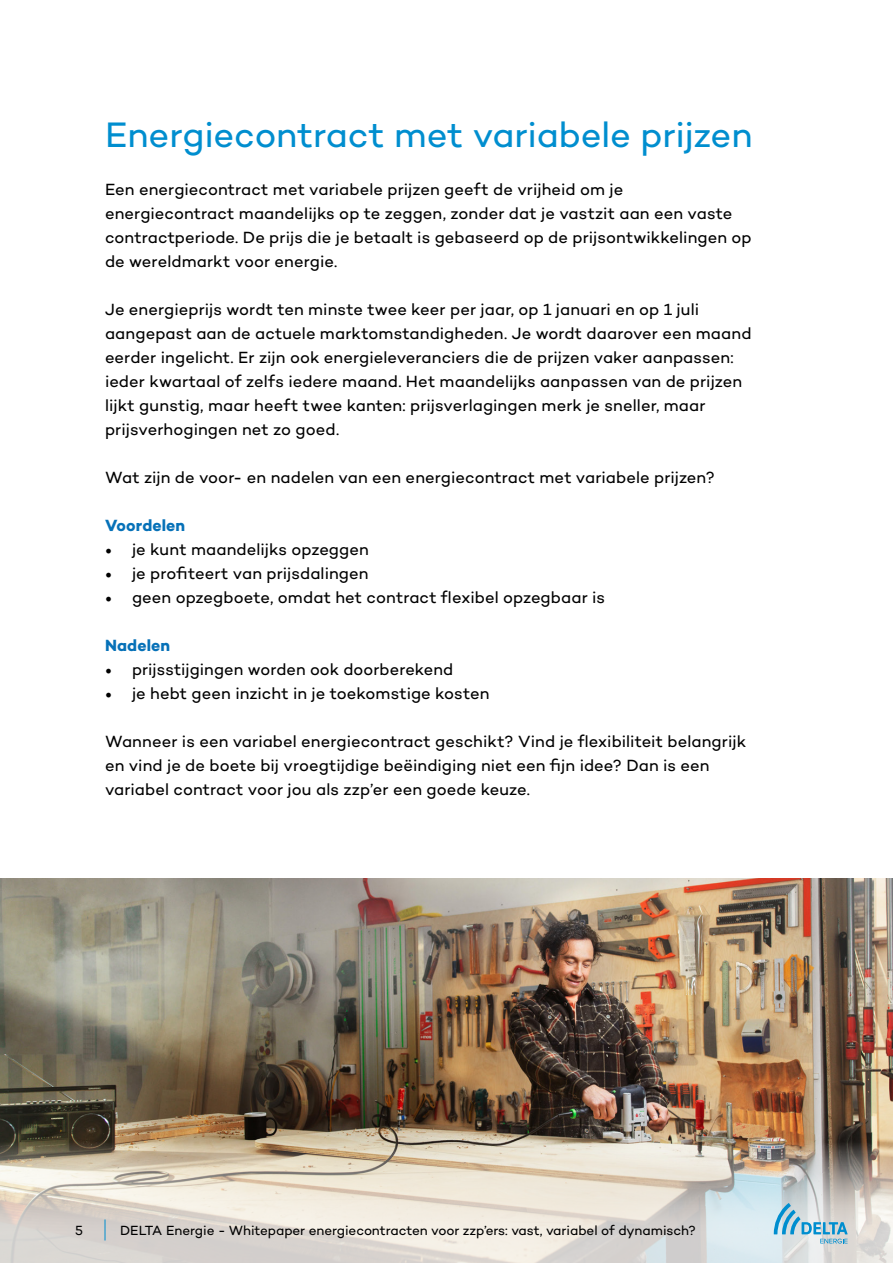
<style>
.page{position:relative;width:893px;height:1263px;background:#fff}
.page>*{position:absolute;margin:0;border:0;box-sizing:border-box;transform-origin:0 0}
.Heading_1_40pt_Lineh{font:36px "Campton";letter-spacing:-.005em;color:#008ecf}
.t1{font:16.5px/24px "Campton";letter-spacing:.005em;color:#000}
.t2{font:700 16.5px "Campton";letter-spacing:.005em;color:#0671b8}
.t3{font:13.5px "Campton";letter-spacing:-.005em;color:#000}
.s1{font-family:"Minion Pro";font-size:18px}
</style>
<div class="page">
<img style="left:0;top:878px;width:893px;height:263px">
<svg style="left:0;top:1141px;width:893px;height:122px;background:#d9d2c7"></svg>
<svg style="left:774px;top:1203px;width:73px;height:40px;background:#aacbd9"></svg>
<svg style="left:105px;top:1219px;width:1px;height:21px"></svg>
<p class="Heading_1_40pt_Lineh" style="left:105px;top:112px;width:649px">Energiecontract met variabele prijzen</p>
<p class="t1" style="left:105px;top:177px;width:648px">Een energiecontract met variabele prijzen geeft de vrijheid om je energiecontract maandelijks op te zeggen, zonder dat je vastzit aan een vaste contractperiode. De prijs die je betaalt is gebaseerd op de prijsontwikkelingen op de wereldmarkt voor energie.</p>
<p class="t1" style="left:105px;top:297px;width:648px">Je energieprijs wordt ten minste twee keer per jaar, op 1 januari en op 1 juli aangepast aan de actuele marktomstandigheden. Je wordt daarover een maand eerder ingelicht. Er zijn ook energieleveranciers die de prijzen vaker aanpassen: ieder kwartaal of zelfs iedere maand. Het maandelijks aanpassen van de prijzen lijkt gunstig, maar heeft twee kanten: prijsverlagingen merk je sneller, maar prijsverhogingen net zo goed.</p>
<p class="t1" style="left:105px;top:465px;width:611px">Wat zijn de voor- en nadelen van een energiecontract met variabele prijzen?</p>
<p class="t2" style="left:105px;top:515px;width:82px">Voordelen</p>
<p class="t1" style="left:105px;top:537px;width:265px"><span class="s1">•</span> je kunt maandelijks opzeggen</p>
<p class="t1" style="left:105px;top:561px;width:265px"><span class="s1">•</span> je profiteert van prijsdalingen</p>
<p class="t1" style="left:105px;top:585px;width:502px"><span class="s1">•</span> geen opzegboete, omdat het contract flexibel opzegbaar is</p>
<p class="t2" style="left:105px;top:635px;width:67px">Nadelen</p>
<p class="t1" style="left:105px;top:657px;width:350px"><span class="s1">•</span> prijsstijgingen worden ook doorberekend</p>
<p class="t1" style="left:105px;top:681px;width:386px"><span class="s1">•</span> je hebt geen inzicht in je toekomstige kosten</p>
<p class="t1" style="left:105px;top:729px;width:643px">Wanneer is een variabel energiecontract geschikt? Vind je flexibiliteit belangrijk en vind je de boete bij vroegtijdige beëindiging niet een fijn idee? Dan is een variabel contract voor jou als zzp’er een goede keuze.</p>
<p class="t3" style="left:75px;top:1221px;width:9px">5</p>
<p class="t3" style="left:120px;top:1221px;width:577px">DELTA Energie - Whitepaper energiecontracten voor zzp’ers: vast, variabel of dynamisch?</p>
</div>
